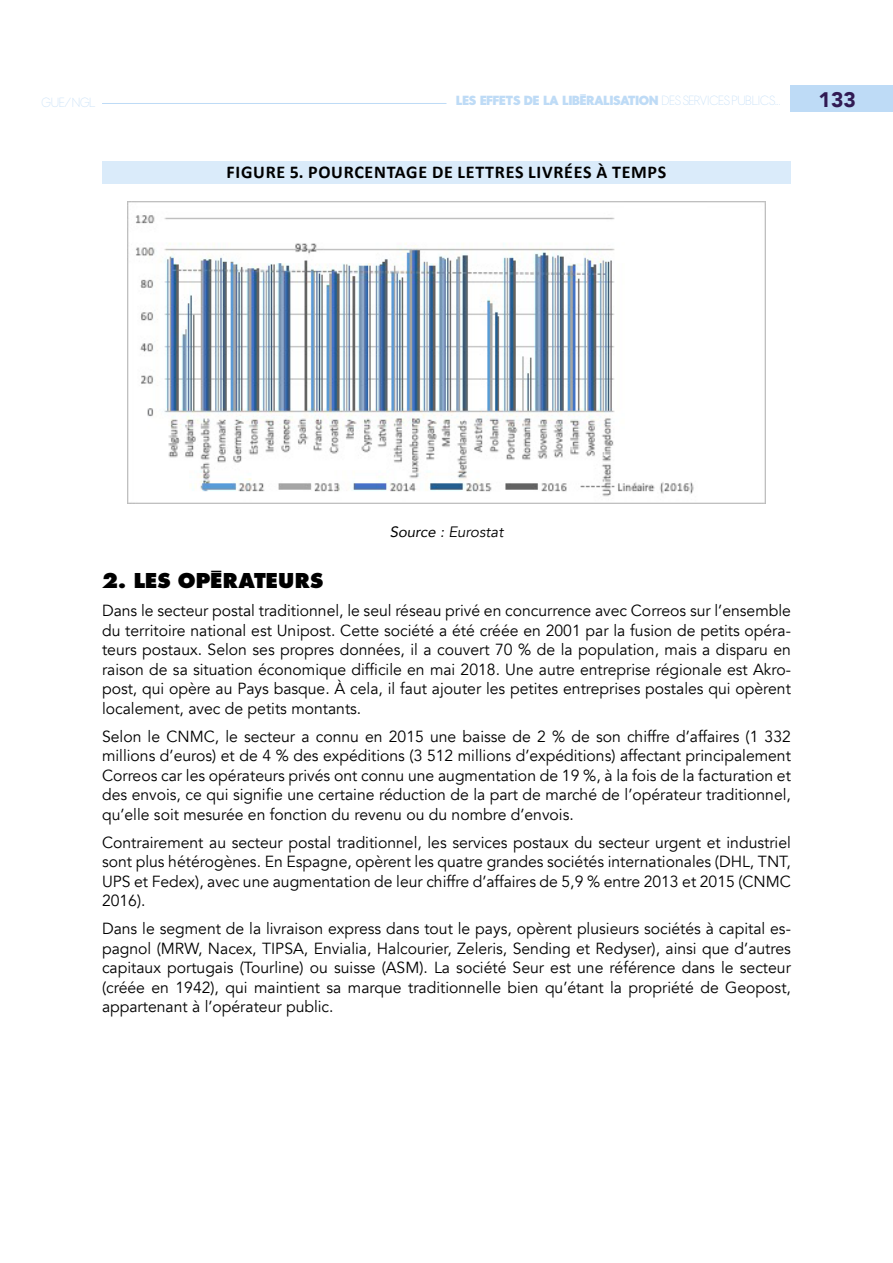
<style>
.page{position:relative;width:893px;height:1263px;background:#fff}
.page>*{position:absolute;margin:0;border:0;box-sizing:border-box;transform-origin:0 0}
.inter_titre_espagne{font:900 22.5px "Elle Gabor Std";letter-spacing:-.005em;color:#000}
.t1{font:900 21px "Avenir";color:#311a53}
.tableaux{font:700 18px "Calibri";letter-spacing:.04em;color:#000}
.corps{font:16.05px/19.5px "Avenir";color:#000;text-align:justify}
.source{font:italic 15px "Avenir";color:#000}
.t2{font:900 12px "Elle Nova C Std";color:#bedbf6}
.t3{font:300 12px "Elle Nova C Std";color:#bedbf6}
.s1{font-weight:300}
.s2{font-style:inherit}
</style>
<div class="page">
<div style="left:791px;top:86px;width:102px;height:26px;background:#bedbf6"></div>
<hr style="left:102px;top:103px;width:344px;height:1px;background:#bedbf6">
<div style="left:102px;top:162px;width:689px;height:22px;background:#daebfa"></div>
<img style="left:128px;top:201px;width:637px;height:303px">
<p class="t3" style="left:42px;top:96px;width:55px">GUE/NGL</p>
<p class="t2" style="left:456px;top:93px;width:326px">LES EFFETS DE LA LIBÉRALISATION <span class="s1">DES SERVICES PUBLICS...</span></p>
<h2 class="t1" style="left:819px;top:81px;width:39px">133</h2>
<p class="tableaux" style="left:227px;top:161px;width:441px">FIGURE 5. POURCENTAGE DE LETTRES LIVRÉES À TEMPS</p>
<p class="source" style="left:390px;top:523px;width:115px"><span class="s2">Source</span> : Eurostat</p>
<p class="inter_titre_espagne" style="left:102px;top:567px;width:223px">2. LES OPÉRATEURS</p>
<p class="corps" style="left:102px;top:601px;width:690px">Dans le secteur postal traditionnel, le seul réseau privé en concurrence avec Correos sur l’ensemble du territoire national est Unipost. Cette société a été créée en 2001 par la fusion de petits opéra&shy;teurs postaux. Selon ses propres données, il a couvert 70 % de la population, mais a disparu en raison de sa situation économique difficile en mai 2018. Une autre entreprise régionale est Akro&shy;post, qui opère au Pays basque. À cela, il faut ajouter les petites entreprises postales qui opèrent localement, avec de petits montants.</p>
<p class="corps" style="left:102px;top:727px;width:690px">Selon le CNMC, le secteur a connu en 2015 une baisse de 2 % de son chiffre d’affaires (1 332 millions d’euros) et de 4 % des expéditions (3 512 millions d’expéditions) affectant principalement Correos car les opérateurs privés ont connu une augmentation de 19 %, à la fois de la facturation et des envois, ce qui signifie une certaine réduction de la part de marché de l’opérateur traditionnel, qu’elle soit mesurée en fonction du revenu ou du nombre d’envois.</p>
<p class="corps" style="left:102px;top:833px;width:690px">Contrairement au secteur postal traditionnel, les services postaux du secteur urgent et industriel sont plus hétérogènes. En Espagne, opèrent les quatre grandes sociétés internationales (DHL, TNT, UPS et Fedex), avec une augmentation de leur chiffre d’affaires de 5,9 % entre 2013 et 2015 (CNMC 2016).</p>
<p class="corps" style="left:102px;top:919px;width:690px">Dans le segment de la livraison express dans tout le pays, opèrent plusieurs sociétés à capital es&shy;pagnol (MRW, Nacex, TIPSA, Envialia, Halcourier, Zeleris, Sending et Redyser), ainsi que d’autres capitaux portugais (Tourline) ou suisse (ASM). La société Seur est une référence dans le secteur (créée en 1942), qui maintient sa marque traditionnelle bien qu’étant la propriété de Geopost, appartenant à l’opérateur public.</p>
</div>
